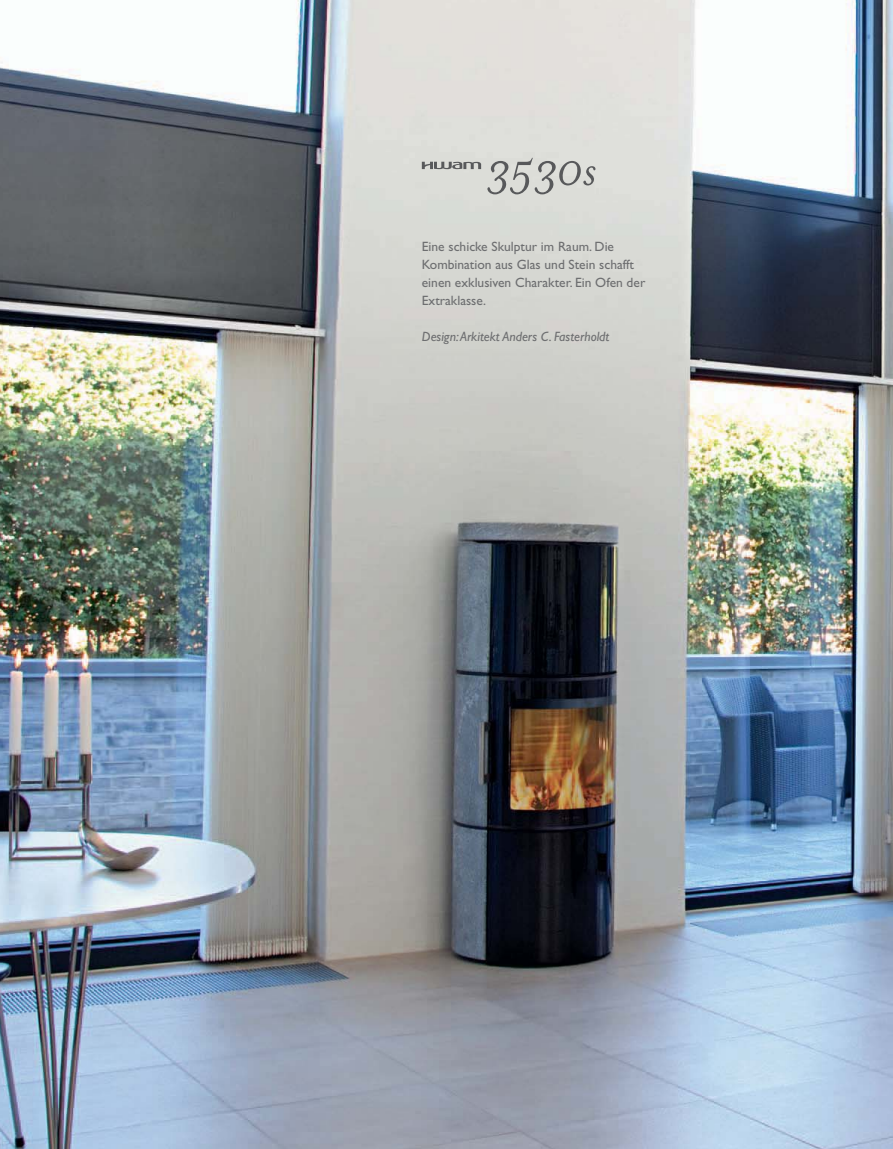
<style>
.page{position:relative;width:893px;height:1149px;background:#fff}
.page>*{position:absolute;margin:0;border:0;box-sizing:border-box;transform-origin:0 0}
.t1{font:italic 52.5px "Mrs Eaves OT";letter-spacing:-.015em;color:#58595b}
.t2{font:13.5px/18px "Gill Sans";color:#6d6e70}
.t3{font:italic 13.5px "Gill Sans";color:#6d6e70}
</style>
<div class="page">
<img style="left:0;top:0;width:893px;height:1148px">
<svg style="left:422px;top:162px;width:59px;height:7px"></svg>
<h1 class="t1" style="left:486px;top:151px;width:111px">3530s</h1>
<p class="t2" style="left:422px;top:239px;width:225px">Eine schicke Skulptur im Raum. Die<br>Kombination aus Glas und Stein schafft einen exklusiven Charakter. Ein Ofen der<br>Extraklasse.</p>
<p class="t3" style="left:422px;top:332px;width:189px">Design: Arkitekt Anders C. Fasterholdt</p>
</div>
